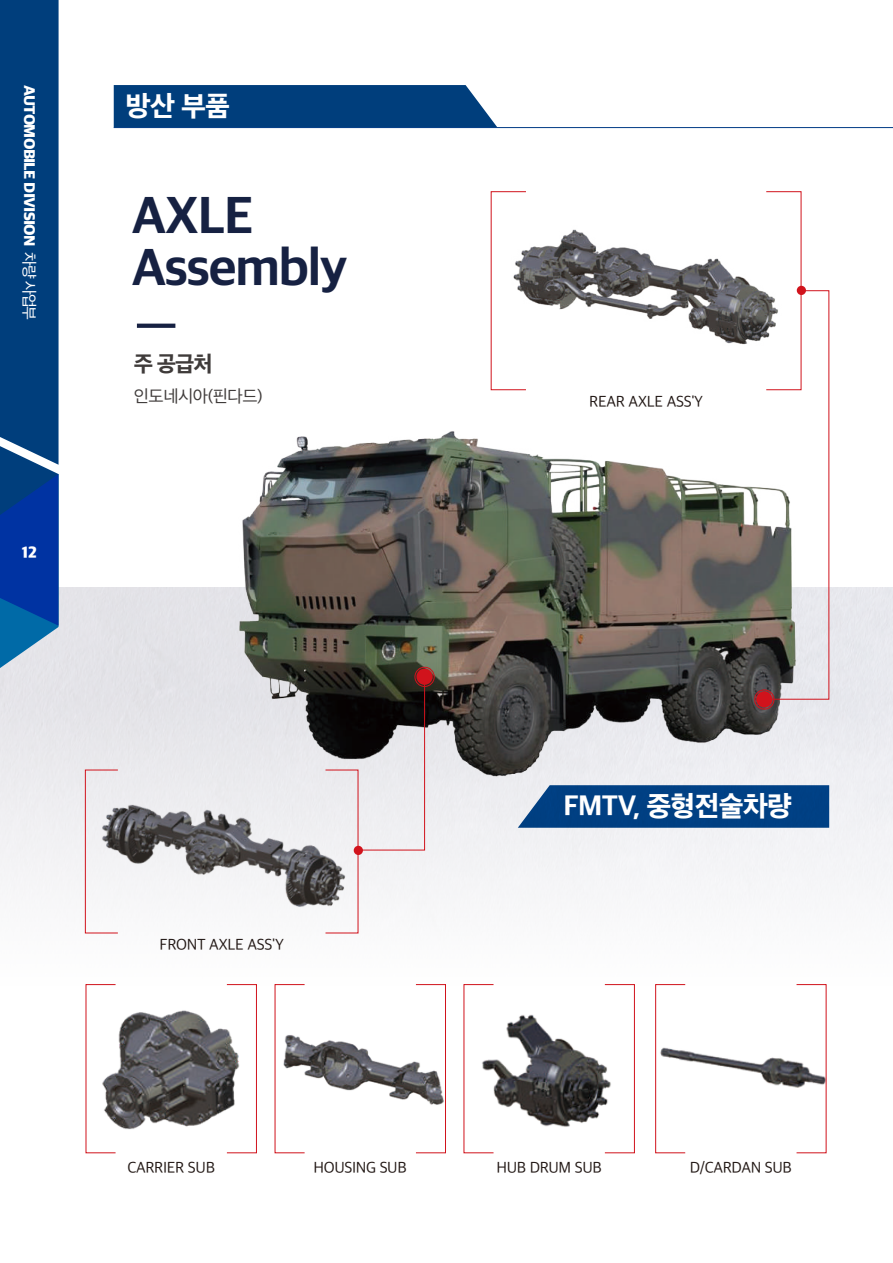
<style>
.page{position:relative;width:893px;height:1263px;background:#fff}
.page>*{position:absolute;margin:0;border:0;box-sizing:border-box;transform-origin:0 0}
.t1{font:49.5px/52.5px "SD Gothic Neoa h Ex Bd";letter-spacing:-.025em;color:#162142}
.t2{font:27px "SD Gothic Neoa h Ex Bd";letter-spacing:-.025em;color:#fff}
.t3{font:21px "SD Gothic Neoa h Ex Bd";color:#3f3b3a}
.t4{font:16.5px "SD Gothic Neoa d Rg";letter-spacing:-.025em;color:#3f3b3a}
.t5{font:15px "SD Gothic Neoa d Rg";letter-spacing:-.025em;color:#231916}
.t6{font:15px "SD Gothic Neoa i Hv";letter-spacing:-.05em;color:#fff}
.s1{font-family:"SD Gothic Neoa d Rg"}
</style>
<div class="page">
<img style="left:0;top:588px;width:893px;height:566px">
<div style="left:114px;top:85px;width:383px;height:42px;background:#003e7c"></div>
<hr style="left:114px;top:127px;width:779px;height:1px;background:#003b85">
<img style="left:222px;top:431px;width:586px;height:362px">
<div style="left:797px;top:286px;width:9px;height:9px;background:#d1131c;border-radius:50%"></div>
<div style="left:354px;top:846px;width:9px;height:9px;background:#d1131c;border-radius:50%"></div>
<div style="left:756px;top:691px;width:16px;height:16px;background:#d1131c;border-radius:50%"></div>
<div style="left:754px;top:689px;width:20px;height:20px;border:1px solid #d1131c;border-radius:50%"></div>
<div style="left:416px;top:668px;width:17px;height:17px;background:#d1131c;border-radius:50%"></div>
<div style="left:415px;top:667px;width:19px;height:20px;border:1px solid #d1131c;border-radius:50%"></div>
<svg style="left:764px;top:290px;width:65px;height:410px"></svg>
<img style="left:513px;top:229px;width:268px;height:117px">
<div style="left:85px;top:770px;width:33px;height:163px;border:1px solid #d1131c"></div>
<img style="left:93px;top:797px;width:258px;height:116px">
<svg style="left:137px;top:324px;width:38px;height:4px"></svg>
<img style="left:99px;top:1004px;width:152px;height:129px">
<div style="left:227px;top:984px;width:30px;height:169px;border:1px solid #d1131c"></div>
<img style="left:281px;top:1032px;width:163px;height:73px">
<div style="left:416px;top:984px;width:30px;height:169px;border:1px solid #d1131c"></div>
<img style="left:479px;top:1009px;width:133px;height:119px">
<div style="left:604px;top:984px;width:31px;height:169px;border:1px solid #d1131c"></div>
<img style="left:653px;top:1034px;width:176px;height:69px">
<div style="left:655px;top:984px;width:30px;height:169px;border:1px solid #d1131c"></div>
<svg style="left:358px;top:676px;width:67px;height:175px"></svg>
<svg style="left:518px;top:785px;width:311px;height:43px;background:#0e4a8a"></svg>
<svg style="left:0;top:0;width:59px;height:677px;background:#0e498c"></svg>
<p class="t6" style="left:37px;top:85px;width:236px;rotate:90deg">AUTOMOBILE DIVISION <span class="s1">차량 사업부</span></p>
<p class="t6" style="left:22px;top:545px;width:16px">12</p>
<h2 class="t2" style="left:126px;top:93px;width:106px">방산 부품</h2>
<h1 class="t1" style="left:132px;top:190px;width:217px">AXLE<br>Assembly</h1>
<h3 class="t3" style="left:134px;top:353px;width:80px">주 공급처</h3>
<p class="t4" style="left:134px;top:388px;width:130px">인도네시아(핀다드)</p>
<p class="t5" style="left:589px;top:394px;width:115px">REAR AXLE ASS'Y</p>
<p class="t5" style="left:160px;top:937px;width:126px">FRONT AXLE ASS'Y</p>
<h2 class="t2" style="left:563px;top:793px;width:230px">FMTV, 중형전술차량</h2>
<p class="t5" style="left:127px;top:1160px;width:89px">CARRIER SUB</p>
<p class="t5" style="left:314px;top:1160px;width:95px">HOUSING SUB</p>
<p class="t5" style="left:497px;top:1160px;width:107px">HUB DRUM SUB</p>
<p class="t5" style="left:690px;top:1160px;width:104px">D/CARDAN SUB</p>
</div>
